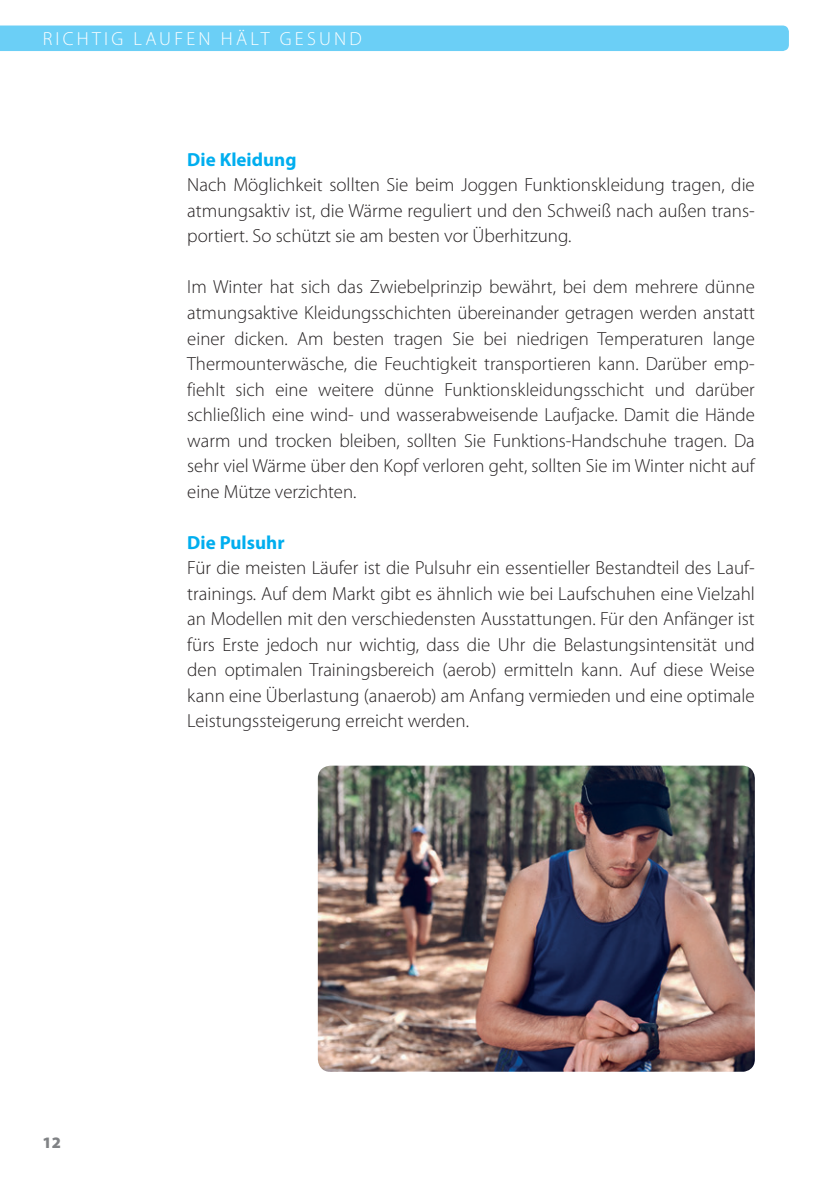
<style>
.page{position:relative;width:840px;height:1191px;background:#fff}
.page>*{position:absolute;margin:0;border:0;box-sizing:border-box;transform-origin:0 0}
.t1{font:300 19px/25.6px "Myriad Pro";color:#231f20;text-align:justify}
.t2{font:300 19px "Myriad Pro";letter-spacing:.17em;color:#fff}
.t3{font:700 19px "Myriad Pro";color:#00aeef}
.t4{font:900 16px "Myriad Pro";color:#808285}
</style>
<div class="page">
<div style="left:0;top:26px;width:788px;height:25px;background:#6bcff6"></div>
<img style="left:317px;top:765px;width:437px;height:306px">
<p class="t2" style="left:43px;top:29px;width:320px">RICHTIG LAUFEN HÄLT GESUND</p>
<p class="t3" style="left:187px;top:149px;width:111px">Die Kleidung</p>
<p class="t1" style="left:187px;top:173px;width:568px">Nach Möglichkeit sollten Sie beim Joggen Funktionskleidung tragen, die atmungsaktiv ist, die Wärme reguliert und den Schweiß nach außen trans&shy;portiert. So schützt sie am besten vor Überhitzung.</p>
<p class="t1" style="left:187px;top:275px;width:568px">Im Winter hat sich das Zwiebelprinzip bewährt, bei dem mehrere dünne atmungsaktive Kleidungsschichten übereinander getragen werden anstatt einer dicken. Am besten tragen Sie bei niedrigen Temperaturen lange Thermounterwäsche, die Feuchtigkeit transportieren kann. Darüber emp&shy;fiehlt sich eine weitere dünne Funktionskleidungsschicht und darüber schließlich eine wind- und wasserabweisende Laufjacke. Damit die Hände warm und trocken bleiben, sollten Sie Funktions-Handschuhe tragen. Da sehr viel Wärme über den Kopf verloren geht, sollten Sie im Winter nicht auf eine Mütze verzichten.</p>
<p class="t3" style="left:187px;top:531px;width:99px">Die Pulsuhr</p>
<p class="t1" style="left:187px;top:555px;width:568px">Für die meisten Läufer ist die Pulsuhr ein essentieller Bestandteil des Lauf&shy;trainings. Auf dem Markt gibt es ähnlich wie bei Laufschuhen eine Vielzahl an Modellen mit den verschiedensten Ausstattungen. Für den Anfänger ist fürs Erste jedoch nur wichtig, dass die Uhr die Belastungsintensität und den optimalen Trainingsbereich (aerob) ermitteln kann. Auf diese Weise kann eine Überlastung (anaerob) am Anfang vermieden und eine optimale Leistungssteigerung erreicht werden.</p>
<p class="t4" style="left:43px;top:1134px;width:20px">12</p>
</div>
